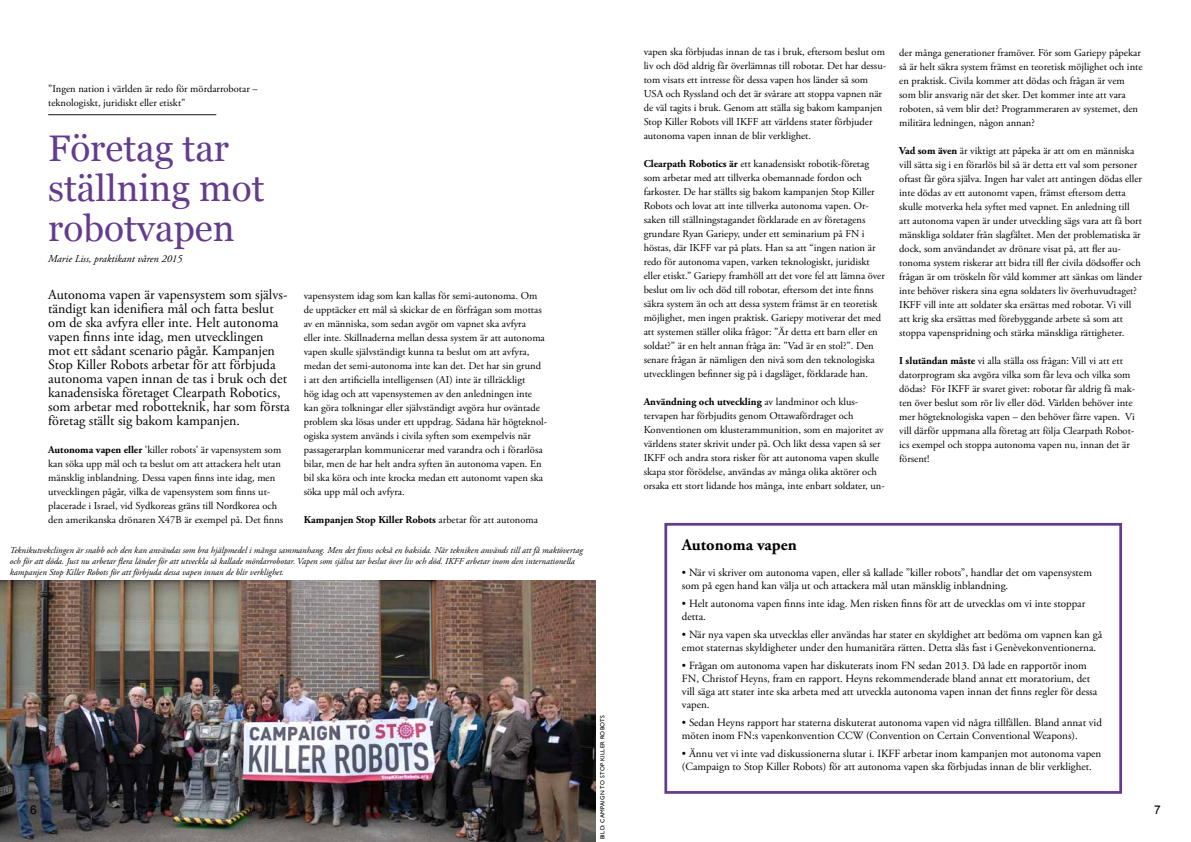
<style>
.page{position:relative;width:1191px;height:842px;background:#fff}
.page>*{position:absolute;margin:0;border:0;box-sizing:border-box;transform-origin:0 0}
.t1{font:37px/40px "Georgia";color:#643c8d}
.t2{font:700 16.5px "Adobe Garamond Pro";color:#000}
.t3{font:14px/14px "Adobe Garamond Pro";color:#000}
.t4{font:12px "Arial";color:#000}
.t5{font:11px/12.8px "Adobe Garamond Pro";color:#000}
.t6{font:10.5px/14px "Adobe Garamond Pro";color:#000}
.t7{font:700 10.5px "Adobe Garamond Pro";color:#000}
.t8{font:italic 10.5px "Adobe Garamond Pro";color:#000}
.t9{font:italic 9px/10.8px "Adobe Garamond Pro";color:#000}
.t10{font:6px "Gill Sans";letter-spacing:.05em;color:#000}
.s1{font-weight:700}
.s2{font-weight:400}
</style>
<div class="page">
<hr style="left:48px;top:114px;width:168px;height:1px;background:#141415">
<div style="left:664px;top:523px;width:458px;height:271px;border:3px solid #643c8d"></div>
<img style="left:0;top:580px;width:595px;height:262px">
<p class="t6" style="left:48px;top:82px;width:211px">”Ingen nation i världen är redo för mördarrobotar – teknologiskt, juridiskt eller etiskt”</p>
<h1 class="t1" style="left:48px;top:126px;width:218px">Företag tar ställning mot robotvapen</h1>
<p class="t8" style="left:48px;top:252px;width:136px">Marie Liss, praktikant våren 2015</p>
<p class="t3" style="left:48px;top:288px;width:243px">Autonoma vapen är vapensystem som självs&shy;tändigt kan idenifiera mål och fatta beslut om de ska avfyra eller inte. Helt autonoma vapen finns inte idag, men utvecklingen<br>mot ett sådant scenario pågår. Kampanjen Stop Killer Robots arbetar för att förbjuda autonoma vapen innan de tas i bruk och det kanadensiska företaget Clearpath Robotics, som arbetar med robotteknik, har som första företag ställt sig bakom kampanjen.</p>
<p class="t6" style="left:48px;top:443px;width:237px"><span class="s1">Autonoma vapen eller</span> ’killer robots’ är vapensystem som kan söka upp mål och ta beslut om att attackera helt utan mänsklig inblandning. Dessa vapen finns inte idag, men utvecklingen pågår, vilka de vapensystem som finns ut&shy;placerade i Israel, vid Sydkoreas gräns till Nordkorea och den amerikanska drönaren X47B är exempel på. Det finns</p>
<p class="t6" style="left:304px;top:289px;width:245px">vapensystem idag som kan kallas för semi-autonoma. Om de upptäcker ett mål så skickar de en förfrågan som mottas av en människa, som sedan avgör om vapnet ska avfyra<br>eller inte. Skillnaderna mellan dessa system är att autonoma vapen skulle självständigt kunna ta beslut om att avfyra, medan det semi-autonoma inte kan det. Det har sin grund<br>i att den artificiella intelligensen (AI) inte är tillräckligt<br>hög idag och att vapensystemen av den anledningen inte kan göra tolkningar eller självständigt avgöra hur oväntade problem ska lösas under ett uppdrag. Sådana här högteknol&shy;ogiska system används i civila syften som exempelvis när passagerarplan kommunicerar med varandra och i förarlösa bilar, men de har helt andra syften än autonoma vapen. En bil ska köra och inte krocka medan ett autonomt vapen ska söka upp mål och avfyra.</p>
<p class="t7" style="left:304px;top:513px;width:236px">Kampanjen Stop Killer Robots <span class="s2">arbetar för att autonoma</span></p>
<p class="t6" style="left:643px;top:45px;width:244px">vapen ska förbjudas innan de tas i bruk, eftersom beslut om liv och död aldrig får överlämnas till robotar. Det har dessu&shy;tom visats ett intresse för dessa vapen hos länder så som USA och Ryssland och det är svårare att stoppa vapnen när de väl tagits i bruk. Genom att ställa sig bakom kampanjen Stop Killer Robots vill IKFF att världens stater förbjuder autonoma vapen innan de blir verklighet.</p>
<p class="t6" style="left:643px;top:157px;width:243px"><span class="s1">Clearpath Robotics är</span> ett kanadensiskt robotik-företag som arbetar med att tillverka obemannade fordon och farkoster. De har ställts sig bakom kampanjen Stop Killer Robots och lovat att inte tillverka autonoma vapen. Or&shy;saken till ställningstagandet förklarade en av företagens grundare Ryan Gariepy, under ett seminarium på FN i höstas, där IKFF var på plats. Han sa att “ingen nation är redo för autonoma vapen, varken teknologiskt, juridiskt eller etiskt.” Gariepy framhöll att det vore fel att lämna över beslut om liv och död till robotar, eftersom det inte finns säkra system än och att dessa system främst är en teoretisk möjlighet, men ingen praktisk. Gariepy motiverar det med att systemen ställer olika frågor: ”Är detta ett barn eller en soldat?” är en helt annan fråga än: ”Vad är en stol?”. Den senare frågan är nämligen den nivå som den teknologiska utvecklingen befinner sig på i dagsläget, förklarade han.</p>
<p class="t6" style="left:643px;top:395px;width:242px"><span class="s1">Användning och utveckling</span> av landminor och klus&shy;tervapen har förbjudits genom Ottawafördraget och Konventionen om klusterammunition, som en majoritet av världens stater skrivit under på. Och likt dessa vapen så ser IKFF och andra stora risker för att autonoma vapen skulle skapa stor förödelse, användas av många olika aktörer och orsaka ett stort lidande hos många, inte enbart soldater, un-</p>
<p class="t6" style="left:899px;top:46px;width:245px">der många generationer framöver. För som Gariepy påpekar så är helt säkra system främst en teoretisk möjlighet och inte en praktisk. Civila kommer att dödas och frågan är vem som blir ansvarig när det sker. Det kommer inte att vara roboten, så vem blir det? Programmeraren av systemet, den militära ledningen, någon annan?</p>
<p class="t6" style="left:899px;top:144px;width:244px"><span class="s1">Vad som även</span> är viktigt att påpeka är att om en människa vill sätta sig i en förarlös bil så är detta ett val som personer oftast får göra själva. Ingen har valet att antingen dödas eller inte dödas av ett autonomt vapen, främst eftersom detta skulle motverka hela syftet med vapnet. En anledning till att autonoma vapen är under utveckling sägs vara att få bort mänskliga soldater från slagfältet. Men det problematiska är dock, som användandet av drönare visat på, att fler au&shy;tonoma system riskerar att bidra till fler civila dödsoffer och frågan är om tröskeln för våld kommer att sänkas om länder inte behöver riskera sina egna soldaters liv överhuvudtaget?<br>IKFF vill inte att soldater ska ersättas med robotar. Vi vill att krig ska ersättas med förebyggande arbete så som att stoppa vapenspridning och stärka mänskliga rättigheter.</p>
<p class="t6" style="left:899px;top:354px;width:237px"><span class="s1">I slutändan måste</span> vi alla ställa oss frågan: Vill vi att ett datorprogram ska avgöra vilka som får leva och vilka som dödas? För IKFF är svaret givet: robotar får aldrig få mak&shy;ten över beslut som rör liv eller död. Världen behöver inte mer högteknologiska vapen – den behöver färre vapen. Vi vill därför uppmana alla företag att följa Clearpath Robot&shy;ics exempel och stoppa autonoma vapen nu, innan det är försent!</p>
<p class="t9" style="left:10px;top:545px;width:574px">Teknikutvekclingen är snabb och den kan användas som bra hjälpmedel i många sammanhang. Men det finns också en baksida. När tekniken används till att få maktövertag och för att döda. Just nu arbetar flera länder för att utveckla så kallade mördarrobotar. Vapen som själva tar beslut över liv och död. IKFF arbetar inom den internationella kampanjen Stop Killer Robots för att förbjuda dessa vapen innan de blir verklighet.</p>
<h2 class="t2" style="left:682px;top:535px;width:116px">Autonoma vapen</h2>
<p class="t5" style="left:682px;top:566px;width:411px">• När vi skriver om autonoma vapen, eller så kallade ”killer robots”, handlar det om vapensystem som på egen hand kan välja ut och attackera mål utan mänsklig inblandning.</p>
<p class="t5" style="left:682px;top:597px;width:405px">• Helt autonoma vapen finns inte idag. Men risken finns för att de utvecklas om vi inte stoppar detta.</p>
<p class="t5" style="left:682px;top:628px;width:422px">• När nya vapen ska utvecklas eller användas har stater en skyldighet att bedöma om vapnen kan gå emot staternas skyldigheter under den humanitära rätten. Detta slås fast i Genèvekonventionerna.</p>
<p class="t5" style="left:682px;top:660px;width:417px">• Frågan om autonoma vapen har diskuterats inom FN sedan 2013. Då lade en rapportör inom FN, Christof Heyns, fram en rapport. Heyns rekommenderade bland annat ett moratorium, det vill säga att stater inte ska arbeta med att utveckla autonoma vapen innan det finns regler för dessa vapen.</p>
<p class="t5" style="left:682px;top:716px;width:421px">• Sedan Heyns rapport har staterna diskuterat autonoma vapen vid några tillfällen. Bland annat vid möten inom FN:s vapenkonvention CCW (Convention on Certain Conventional Weapons).</p>
<p class="t5" style="left:682px;top:748px;width:421px">• Ännu vet vi inte vad diskussionerna slutar i. IKFF arbetar inom kampanjen mot autonoma vapen (Campaign to Stop Killer Robots) för att autonoma vapen ska förbjudas innan de blir verklighet.</p>
<p class="t10" style="left:599px;top:839px;width:126px;rotate:-90deg">BILD: CAMPAIGN TO STOP KILLER ROBOTS</p>
<p class="t4" style="left:30px;top:802px;width:8px">6</p>
<p class="t4" style="left:1154px;top:802px;width:8px">7</p>
</div>
